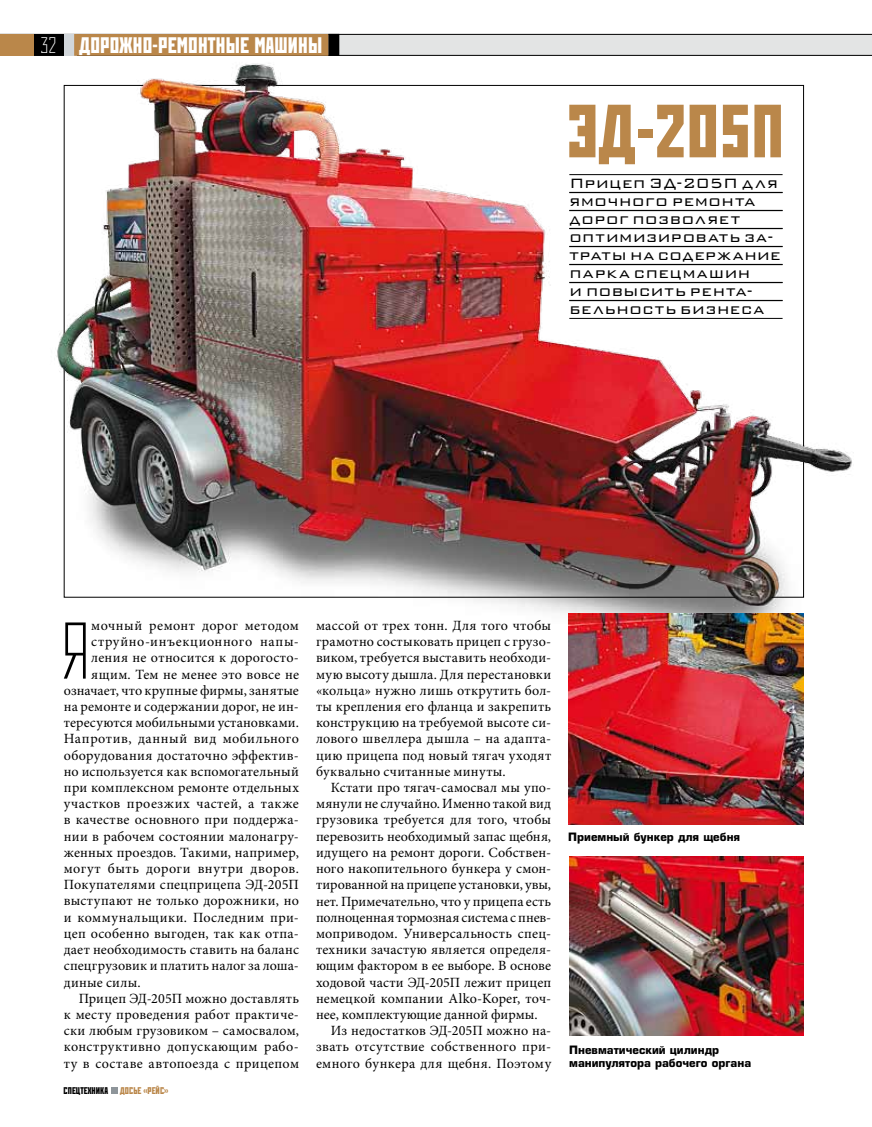
<style>
.page{position:relative;width:872px;height:1127px;background:#fff}
.page>*{position:absolute;margin:0;border:0;box-sizing:border-box;transform-origin:0 0}
.t1{font:80.25px "Rodchenko Light Cond";color:#000}
.t2{font:700 75.15px "Rodchenko Cond";letter-spacing:.015em;color:#ba874a}
.t3{font:700 22.5px "Rodchenko Cond";letter-spacing:.01em;color:#fff}
.t4{font:18px/18px "Bank Gothic Lt BT";letter-spacing:.04em;color:#000}
.t5{font:14.1px/16.2px "Minion Pro";letter-spacing:.015em;color:#000;text-align:justify}
.t6{font:14.1px "Minion Pro";letter-spacing:.035em;color:#000}
.t7{font:14.1px "Minion Pro";letter-spacing:.04em;color:#000}
.t8{font:14.1px "Minion Pro";letter-spacing:-.005em;color:#000}
.t9{font:14.1px "Minion Pro";letter-spacing:-.01em;color:#000}
.t10{font:14.1px "Minion Pro";letter-spacing:.045em;color:#000}
.t11{font:700 11.25px/13px "Europe";color:#000}
.t12{font:700 9.75px "Rodchenko Cond";letter-spacing:.01em;color:#000}
.t13{font:700 9.75px "Rodchenko Cond";letter-spacing:.01em;color:#ba874a}
.s1{font-family:"Rodchenko Light Cond";font-weight:400}
</style>
<div class="page">
<div style="left:111px;top:1087px;width:7px;height:7px;background:#8e959a"></div>
<svg style="left:339px;top:34px;width:533px;height:22px"></svg>
<div style="left:23px;top:34px;width:51px;height:22px;background:#000"></div>
<div style="left:64px;top:34px;width:13px;height:22px;background:#d1d6da"></div>
<div style="left:74px;top:34px;width:255px;height:22px;background:#ba874a"></div>
<div style="left:0;top:34px;width:33px;height:22px;background:#ba874a"></div>
<div style="left:329px;top:34px;width:10px;height:21px;background:#000"></div>
<div style="left:328px;top:34px;width:11px;height:22px;border:1px solid #000"></div>
<img style="left:56px;top:63px;width:798px;height:636px">
<img style="left:57px;top:66px;width:199px;height:503px">
<hr style="left:569px;top:174px;width:213px;height:1px;background:#000">
<hr style="left:569px;top:192px;width:213px;height:1px;background:#000">
<hr style="left:569px;top:210px;width:213px;height:1px;background:#000">
<hr style="left:569px;top:228px;width:213px;height:1px;background:#000">
<hr style="left:569px;top:246px;width:213px;height:1px;background:#000">
<hr style="left:569px;top:264px;width:213px;height:1px;background:#000">
<hr style="left:569px;top:282px;width:213px;height:1px;background:#000">
<hr style="left:569px;top:300px;width:213px;height:1px;background:#000">
<hr style="left:569px;top:318px;width:213px;height:1px;background:#000">
<img style="left:569px;top:614px;width:235px;height:210px">
<img style="left:569px;top:857px;width:234px;height:178px">
<h3 class="t3" style="left:41px;top:31px;width:283px"><span class="s1">32</span> дорожно-ремонтные машины</h3>
<h2 class="t2" style="left:567px;top:84px;width:212px">ЭД-205П</h2>
<p class="t4" style="left:569px;top:174px;width:212px">Прицеп ЭД-205П для ямочного ремонта дорог позволяет оптимизировать за&shy;траты на содержание парка спецмашин<br>и повысить рента&shy;бельность бизнеса</p>
<h1 class="t1" style="left:60px;top:600px;width:32px">Я</h1>
<p class="t5" style="left:91px;top:617px;width:209px">мочный ремонт дорог методом</p>
<p class="t10" style="left:91px;top:632px;width:209px">струйно-инъекционного напы-</p>
<p class="t5" style="left:91px;top:650px;width:209px">ления не относится к дорогосто-</p>
<p class="t5" style="left:91px;top:666px;width:209px">ящим. Тем не менее это вовсе не</p>
<p class="t5" style="left:64px;top:682px;width:237px">означает, что крупные фирмы, занятые</p>
<p class="t5" style="left:64px;top:698px;width:237px">на ремонте и содержании дорог, не ин-</p>
<p class="t5" style="left:64px;top:715px;width:237px">тересуются мобильными установками.</p>
<p class="t7" style="left:64px;top:729px;width:237px">Напротив, данный вид мобильного</p>
<p class="t5" style="left:64px;top:747px;width:237px">оборудования достаточно эффектив-</p>
<p class="t5" style="left:64px;top:763px;width:237px">но используется как вспомогательный</p>
<p class="t5" style="left:64px;top:779px;width:237px">при комплексном ремонте отдельных</p>
<p class="t6" style="left:64px;top:794px;width:237px">участков проезжих частей, а также</p>
<p class="t5" style="left:64px;top:812px;width:237px">в качестве основного при поддержа-</p>
<p class="t5" style="left:64px;top:828px;width:237px">нии в рабочем состоянии малонагру-</p>
<p class="t5" style="left:64px;top:844px;width:237px">женных проездов. Такими, например,</p>
<p class="t7" style="left:64px;top:859px;width:237px">могут быть дороги внутри дворов.</p>
<p class="t5" style="left:64px;top:877px;width:237px">Покупателями спецприцепа ЭД-205П</p>
<p class="t5" style="left:64px;top:893px;width:237px">выступают не только дорожники, но</p>
<p class="t6" style="left:64px;top:908px;width:237px">и коммунальщики. Последним при-</p>
<p class="t5" style="left:64px;top:925px;width:237px">цеп особенно выгоден, так как отпа-</p>
<p class="t5" style="left:64px;top:941px;width:237px">дает необходимость ставить на баланс</p>
<p class="t5" style="left:64px;top:958px;width:237px">спецгрузовик и платить налог за лоша-</p>
<p class="t5" style="left:64px;top:974px;width:78px">диные силы.</p>
<p class="t5" style="left:79px;top:990px;width:222px">Прицеп ЭД-205П можно доставлять</p>
<p class="t5" style="left:64px;top:1006px;width:237px">к месту проведения работ практиче-</p>
<p class="t5" style="left:64px;top:1022px;width:237px">ски любым грузовиком – самосвалом,</p>
<p class="t6" style="left:64px;top:1037px;width:237px">конструктивно допускающим рабо-</p>
<p class="t5" style="left:64px;top:1055px;width:237px">ту в составе автопоезда с прицепом</p>
<p class="t12" style="left:64px;top:1084px;width:46px">спецтехника</p>
<p class="t13" style="left:120px;top:1084px;width:49px">досье «рейс»</p>
<p class="t5" style="left:316px;top:617px;width:237px">массой от трех тонн. Для того чтобы грамотно состыковать прицеп с грузо&shy;виком, требуется выставить необходи&shy;мую высоту дышла. Для перестановки «кольца» нужно лишь открутить бол&shy;ты крепления его фланца и закрепить конструкцию на требуемой высоте си&shy;лового швеллера дышла – на адапта&shy;цию прицепа под новый тягач уходят буквально считанные минуты.</p>
<p class="t5" style="left:331px;top:779px;width:222px">Кстати про тягач-самосвал мы упо-</p>
<p class="t5" style="left:316px;top:796px;width:237px">мянули не случайно. Именно такой вид</p>
<p class="t5" style="left:316px;top:812px;width:237px">грузовика требуется для того, чтобы</p>
<p class="t5" style="left:316px;top:828px;width:237px">перевозить необходимый запас щебня,</p>
<p class="t5" style="left:316px;top:844px;width:237px">идущего на ремонт дороги. Собствен-</p>
<p class="t5" style="left:316px;top:860px;width:237px">ного накопительного бункера у смон-</p>
<p class="t8" style="left:316px;top:875px;width:237px">тированной на прицепе установки, увы,</p>
<p class="t5" style="left:316px;top:893px;width:237px">нет. Примечательно, что у прицепа есть</p>
<p class="t9" style="left:316px;top:908px;width:237px">полноценная тормозная система с пнев-</p>
<p class="t5" style="left:316px;top:925px;width:237px">моприводом. Универсальность спец-</p>
<p class="t5" style="left:316px;top:941px;width:237px">техники зачастую является определя-</p>
<p class="t5" style="left:316px;top:958px;width:237px">ющим фактором в ее выборе. В основе</p>
<p class="t5" style="left:316px;top:974px;width:237px">ходовой части ЭД-205П лежит прицеп</p>
<p class="t5" style="left:316px;top:990px;width:237px">немецкой компании Alko-Koper, точ-</p>
<p class="t5" style="left:316px;top:1006px;width:223px">нее, комплектующие данной фирмы.</p>
<p class="t5" style="left:331px;top:1022px;width:222px">Из недостатков ЭД-205П можно на-</p>
<p class="t5" style="left:316px;top:1039px;width:237px">звать отсутствие собственного при-</p>
<p class="t5" style="left:316px;top:1055px;width:237px">емного бункера для щебня. Поэтому</p>
<p class="t11" style="left:568px;top:830px;width:173px">Приемный бункер для щебня</p>
<p class="t11" style="left:569px;top:1043px;width:183px">Пневматический цилиндр манипулятора рабочего органа</p>
</div>
